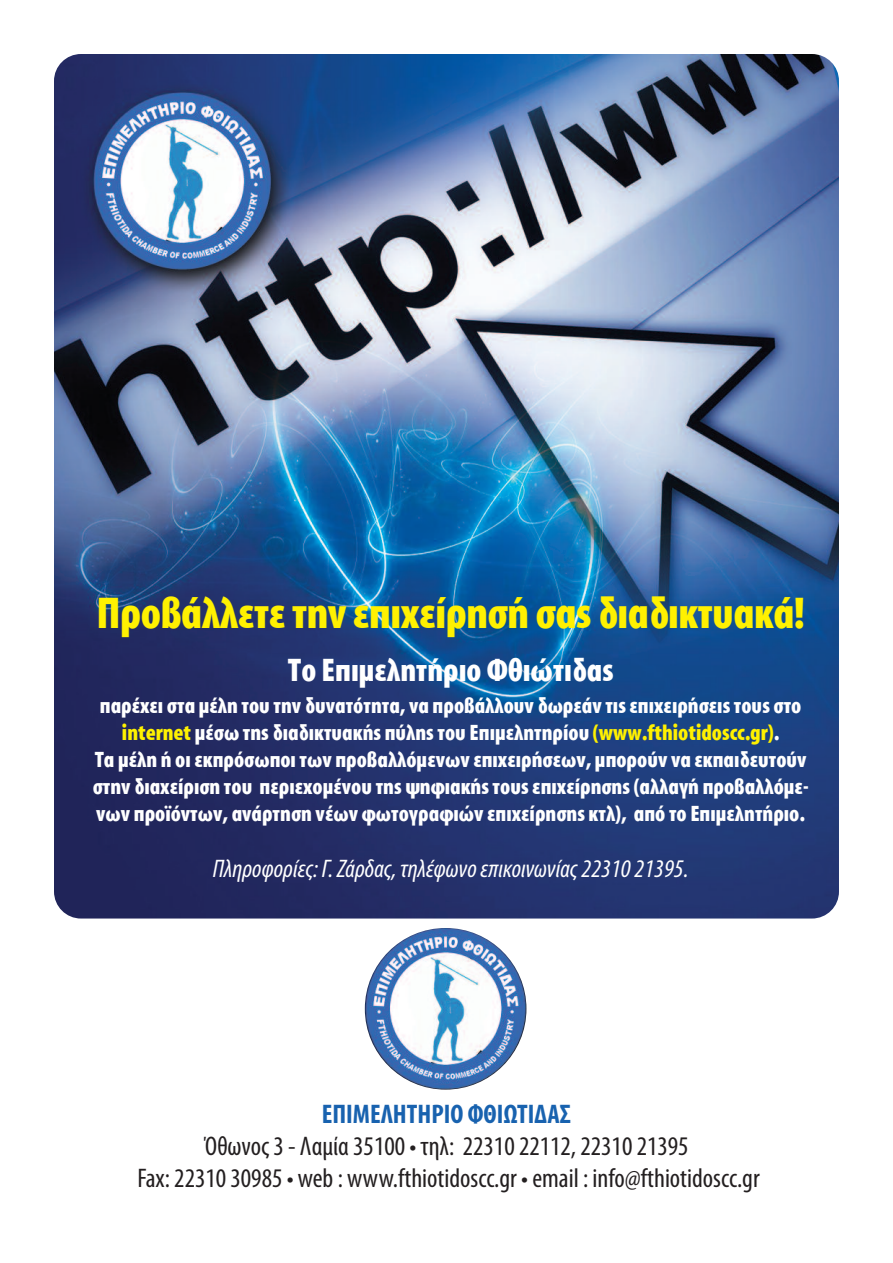
<style>
.page{position:relative;width:893px;height:1263px;background:#fff}
.page>*{position:absolute;margin:0;border:0;box-sizing:border-box;transform-origin:0 0}
.t1{font:700 45px "Myriad Condensed Greek";letter-spacing:-.01em;color:#fff101}
.t2{font:700 33px "Myriad Condensed Greek";color:#fff}
.t3{font:condensed 27px/32.4px "Myriad Pro";color:#231f20;text-align:center}
.t4{font:700 condensed 27px "Myriad Pro";color:#1862af}
.t5{font:italic condensed 25.5px "Myriad Pro";color:#fff}
.t6{font:700 22.5px/27px "Myriad Condensed Greek";color:#fff;text-align:center}
.s1{color:#fff101}
</style>
<div class="page">
<img style="left:54px;top:54px;width:785px;height:864px;border-radius:27px">
<img style="left:365px;top:928px;width:161px;height:161px;border-radius:50%">
<h1 class="t1" style="left:96px;top:590px;width:710px">Προβάλλετετην επιχείρησή σας διαδικτυακά!</h1>
<h2 class="t2" style="left:288px;top:653px;width:327px">Το Επιμελητήριο Φθιώτιδας</h2>
<p class="t6" style="left:93px;top:693px;width:717px">παρέχει στα μέλη του την δυνατότητα, να προβάλλουν δωρεάν τις επιχειρήσεις τους στο <span class="s1">internet</span> μέσω της διαδικτυακής πύλης του Επιμελητηρίου <span class="s1">(www.fthiotidoscc.gr)</span>.<br>Τα μέλη ή οι εκπρόσωποι των προβαλλόμενων επιχειρήσεων, μπορούν να εκπαιδευτούν στην διαχείριση του περιεχομένου της ψηφιακής τους επιχείρησης (αλλαγή προβαλλόμε&shy;νων προϊόντων, ανάρτηση νέων φωτογραφιών επιχείρησης κτλ), από το Επιμελητήριο.</p>
<p class="t5" style="left:213px;top:860px;width:477px">Πληροφορίες:Γ.Ζάρδας, τηλέφωνοεπικοινωνίας2231021395.</p>
<p class="t4" style="left:322px;top:1104px;width:251px">ΕΠΙΜΕΛΗΤΗΡΙΟ ΦΘΙΩΤΙΔΑΣ</p>
<p class="t3" style="left:137px;top:1132px;width:624px">Όθωνος 3 - Λαμία 35100 • τηλ: 22310 22112, 22310 21395<br>Fax: 22310 30985 • web : www.fthiotidoscc.gr • email : info@fthiotidoscc.gr</p>
</div>
